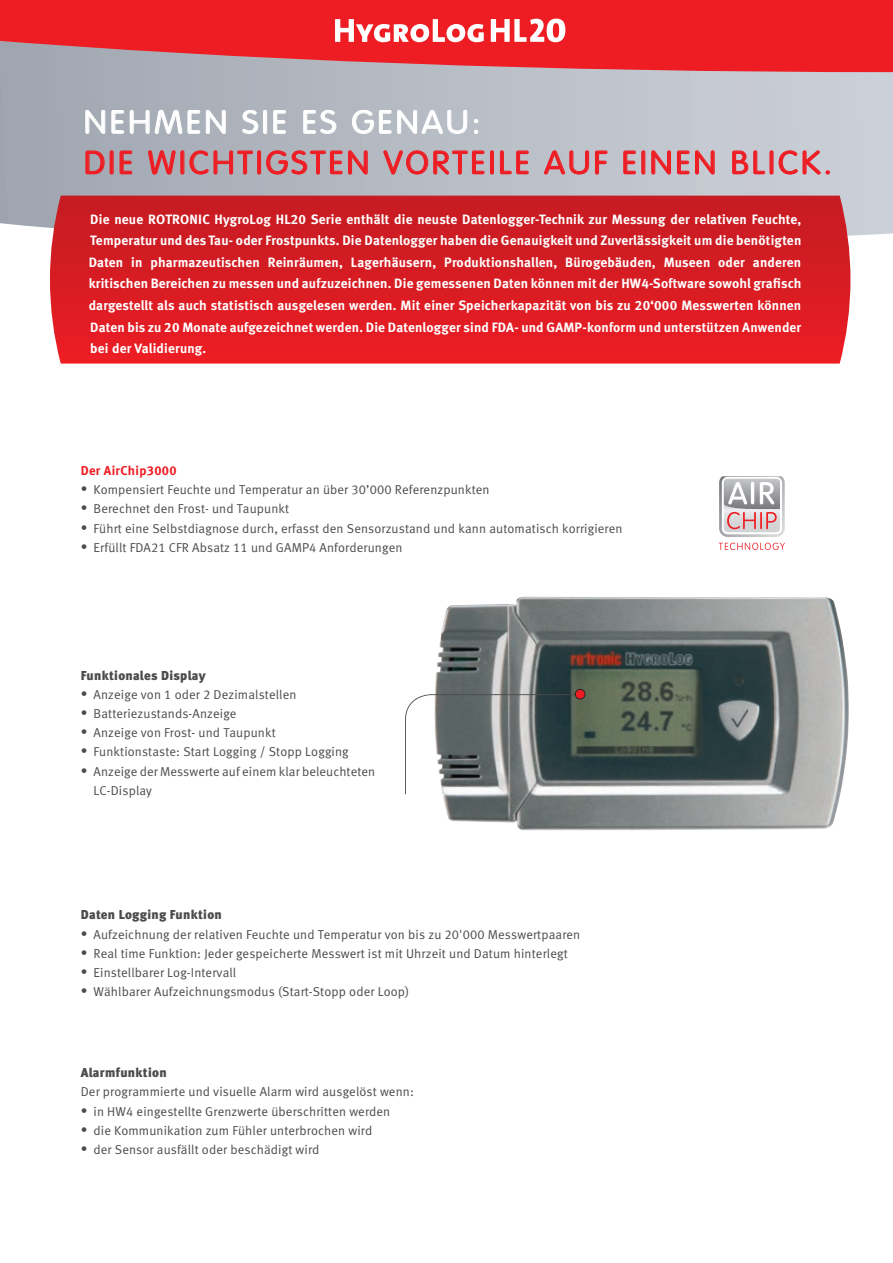
<style>
.page{position:relative;width:893px;height:1263px;background:#fff}
.page>*{position:absolute;margin:0;border:0;box-sizing:border-box;transform-origin:0 0}
.t1{font:300 32.1px "VAG Rounded LT";letter-spacing:.09em;color:#ee1d23;scale:1.05 1}
.t2{font:300 31.95px "VAG Rounded LT";letter-spacing:.09em;color:#fff;scale:1.08 1}
.t3{font:13.5px/21.6px "Meta Bold LF";letter-spacing:.015em;color:#fff;text-align:justify}
.t4{font:12.9px/19.2px "Meta Normal LF";letter-spacing:.01em;color:#4b4c4d}
.t5{font:12.9px "Meta Black LF";letter-spacing:.025em;color:#4b4c4d}
.t6{font:12.9px "Meta Bold LF";letter-spacing:.025em;color:#ee1d23}
.s1{font-family:"Meta Cond Bold LF";font-size:15px}
</style>
<div class="page">
<svg style="left:0;top:72px;width:893px;height:164px;background:#b8bcc4"></svg>
<svg style="left:0;top:0;width:893px;height:72px;background:#e43339"></svg>
<svg style="left:719px;top:543px;width:66px;height:7px"></svg>
<svg style="left:719px;top:476px;width:66px;height:61px"></svg>
<img style="left:435px;top:597px;width:414px;height:233px">
<svg style="left:335px;top:19px;width:149px;height:23px"></svg>
<svg style="left:491px;top:19px;width:74px;height:23px"></svg>
<svg style="left:50px;top:196px;width:800px;height:168px;background:#d81e25"></svg>
<svg style="left:85px;top:110px;width:39px;height:24px"></svg>
<svg style="left:130px;top:104px;width:96px;height:30px;background:#b8bdc4"></svg>
<svg style="left:242px;top:110px;width:17px;height:24px"></svg>
<div style="left:263px;top:110px;width:4px;height:24px;border:1px solid #fff;border-radius:2px"></div>
<svg style="left:273px;top:110px;width:13px;height:24px"></svg>
<svg style="left:303px;top:110px;width:34px;height:24px"></svg>
<svg style="left:352px;top:109px;width:115px;height:25px;background:#c4c8cf"></svg>
<svg style="left:474px;top:130px;width:4px;height:4px"></svg>
<svg style="left:474px;top:119px;width:4px;height:4px"></svg>
<svg style="left:85px;top:150px;width:20px;height:25px"></svg>
<div style="left:110px;top:150px;width:4px;height:24px;border:1px solid #ee1d23"></div>
<svg style="left:119px;top:150px;width:13px;height:25px"></svg>
<svg style="left:148px;top:150px;width:28px;height:30px"></svg>
<div style="left:181px;top:150px;width:3px;height:24px;border:1px solid #ee1d23"></div>
<svg style="left:189px;top:150px;width:64px;height:25px;background:#b7959e"></svg>
<div style="left:257px;top:150px;width:4px;height:24px;border:1px solid #ee1d23"></div>
<svg style="left:266px;top:150px;width:102px;height:25px;background:#bd959d"></svg>
<svg style="left:383px;top:150px;width:102px;height:25px;background:#c19ca3"></svg>
<div style="left:490px;top:150px;width:4px;height:24px;border:1px solid #ee1d23"></div>
<svg style="left:500px;top:150px;width:29px;height:25px"></svg>
<svg style="left:544px;top:150px;width:45px;height:25px"></svg>
<svg style="left:595px;top:150px;width:13px;height:25px"></svg>
<svg style="left:623px;top:150px;width:13px;height:25px"></svg>
<div style="left:641px;top:150px;width:4px;height:24px;border:1px solid #ee1d23"></div>
<svg style="left:651px;top:150px;width:20px;height:25px"></svg>
<svg style="left:677px;top:150px;width:38px;height:25px"></svg>
<svg style="left:732px;top:150px;width:33px;height:25px"></svg>
<div style="left:770px;top:150px;width:3px;height:24px;border:1px solid #ee1d23"></div>
<svg style="left:778px;top:150px;width:52px;height:25px"></svg>
<svg style="left:405px;top:689px;width:180px;height:105px"></svg>
<h2 class="t2" style="left:84px;top:104px;width:369px">NEHMEN SIE ES GENAU:</h2>
<h1 class="t1" style="left:84px;top:144px;width:714px">DIE WICHTIGSTEN VORTEILE AUF EINEN BLICK.</h1>
<p class="t3" style="left:89px;top:208px;width:714px">Die neue ROTRONIC HygroLog HL20 Serie enthält die neuste Datenlogger-Technik zur Messung der relativen Feuchte, Temperatur und des Tau- oder Frostpunkts. Die Datenlogger haben die Genauigkeit und Zuverlässigkeit um die benötigten Daten in pharmazeutischen Reinräumen, Lagerhäusern, Produktionshallen, Bürogebäuden, Museen oder anderen kritischen Bereichen zu messen und aufzuzeichnen. Die gemessenen Daten können mit der HW4-Software sowohl grafisch dargestellt als auch statistisch ausgelesen werden. Mit einer Speicherkapazität von bis zu 20‘000 Messwerten können Daten bis zu 20 Monate aufgezeichnet werden. Die Datenlogger sind FDA- und GAMP-konform und unterstützen Anwender bei der Validierung.</p>
<p class="t6" style="left:81px;top:462px;width:97px">Der AirChip3000</p>
<p class="t4" style="left:81px;top:480px;width:410px"><span class="s1">•</span> Kompensiert Feuchte und Temperatur an über 30’000 Referenzpunkten</p>
<p class="t4" style="left:81px;top:499px;width:210px"><span class="s1">•</span> Berechnet den Frost- und Taupunkt</p>
<p class="t4" style="left:81px;top:518px;width:543px"><span class="s1">•</span> Führt eine Selbstdiagnose durch, erfasst den Sensorzustand und kann automatisch korrigieren</p>
<p class="t4" style="left:81px;top:538px;width:323px"><span class="s1">•</span> Erfüllt FDA21 CFR Absatz 11 und GAMP4 Anforderungen</p>
<p class="t5" style="left:81px;top:667px;width:127px">Funktionales Display</p>
<p class="t4" style="left:81px;top:685px;width:217px"><span class="s1">•</span> Anzeige von 1 oder 2 Dezimalstellen</p>
<p class="t4" style="left:81px;top:704px;width:157px"><span class="s1">•</span> Batteriezustands-Anzeige</p>
<p class="t4" style="left:81px;top:723px;width:196px"><span class="s1">•</span> Anzeige von Frost- und Taupunkt</p>
<p class="t4" style="left:81px;top:742px;width:269px"><span class="s1">•</span> Funktionstaste: Start Logging / Stopp Logging</p>
<p class="t4" style="left:94px;top:761px;width:283px;text-indent:-13px"><span class="s1">•</span> Anzeige der Messwerte auf einem klar beleuchteten<br>LC-Display</p>
<p class="t5" style="left:81px;top:907px;width:143px">Daten Logging Funktion</p>
<p class="t4" style="left:81px;top:924px;width:501px"><span class="s1">•</span> Aufzeichnung der relativen Feuchte und Temperatur von bis zu 20'000 Messwertpaaren</p>
<p class="t4" style="left:81px;top:943px;width:488px"><span class="s1">•</span> Real time Funktion: Jeder gespeicherte Messwert ist mit Uhrzeit und Datum hinterlegt</p>
<p class="t4" style="left:81px;top:963px;width:157px"><span class="s1">•</span> Einstellbarer Log-Intervall</p>
<p class="t4" style="left:81px;top:982px;width:330px"><span class="s1">•</span> Wählbarer Aufzeichnungsmodus (Start-Stopp oder Loop)</p>
<p class="t5" style="left:81px;top:1065px;width:87px">Alarmfunktion</p>
<p class="t4" style="left:81px;top:1082px;width:335px">Der programmierte und visuelle Alarm wird ausgelöst wenn:</p>
<p class="t4" style="left:81px;top:1101px;width:311px"><span class="s1">•</span> in HW4 eingestellte Grenzwerte überschritten werden</p>
<p class="t4" style="left:81px;top:1120px;width:293px"><span class="s1">•</span> die Kommunikation zum Fühler unterbrochen wird</p>
<p class="t4" style="left:81px;top:1140px;width:240px"><span class="s1">•</span> der Sensor ausfällt oder beschädigt wird</p>
</div>
